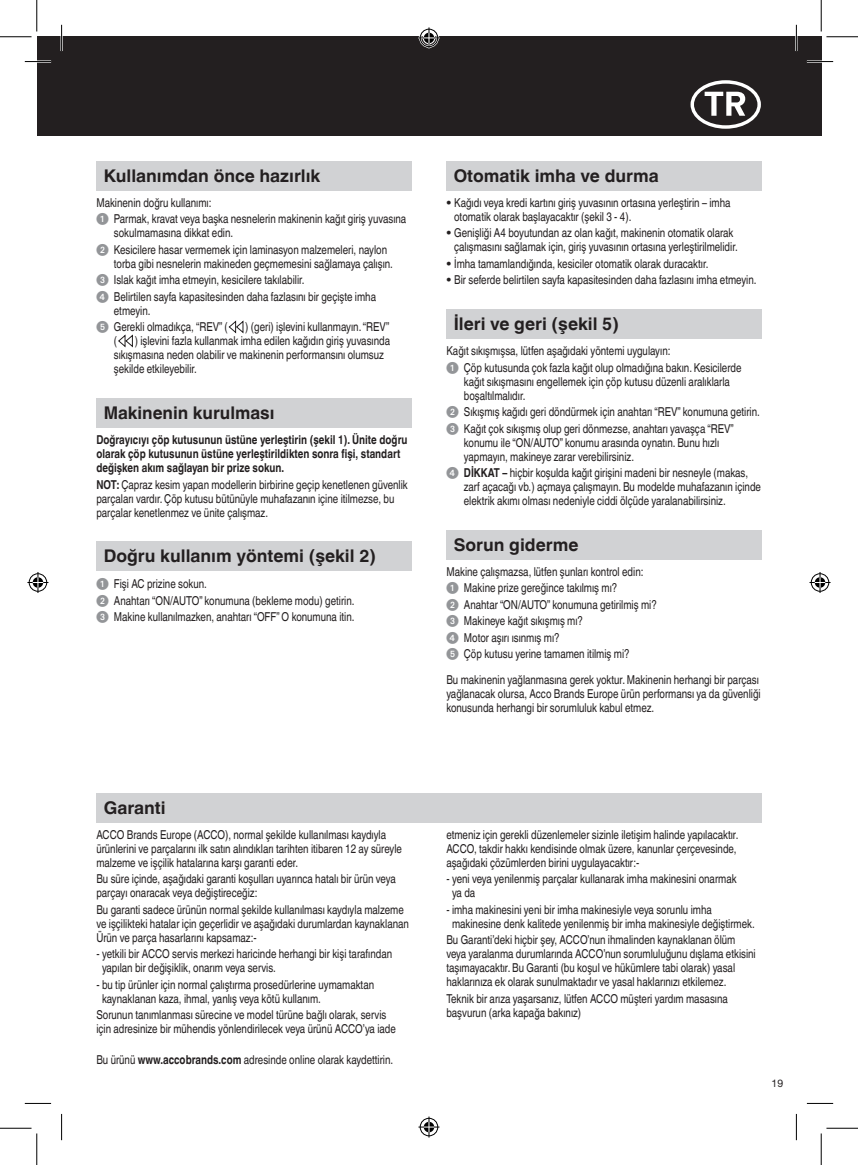
<style>
.page{position:relative;width:858px;height:1165px;background:#fff}
.page>*{position:absolute;margin:0;border:0;box-sizing:border-box;transform-origin:0 0}
.t1{font:700 17.5px "Helvetica Linotype";color:#231f20}
.t2{font:12.25px/14px "Helvetica Linotype";color:#231f20;scale:.8 1}
.t3{font:12.25px/14px "Helvetica Linotype";color:#231f20}
.t4{font:700 12.25px/14px "Helvetica Linotype";color:#231f20;scale:.8 1}
.t5{font:10.5px "Helvetica Neue";color:#231f20}
.s1{font-family:"European Pi One";color:#939598}
.s2{font-weight:700}
</style>
<div class="page">
<div style="left:37px;top:37px;width:784px;height:99px;background:#231f20"></div>
<div style="left:96px;top:793px;width:665px;height:30px;background:#d1d2d4"></div>
<div style="left:96px;top:161px;width:315px;height:30px;background:#d1d2d4"></div>
<svg style="left:228px;top:321px;width:15px;height:12px"></svg>
<svg style="left:118px;top:335px;width:15px;height:12px"></svg>
<div style="left:96px;top:541px;width:315px;height:30px;background:#d1d2d4"></div>
<div style="left:446px;top:161px;width:315px;height:30px;background:#d1d2d4"></div>
<div style="left:446px;top:530px;width:315px;height:29px;background:#d1d2d4"></div>
<div style="left:96px;top:398px;width:315px;height:30px;background:#d1d2d4"></div>
<div style="left:446px;top:309px;width:315px;height:30px;background:#d1d2d4"></div>
<hr style="left:25px;top:60px;width:26px;height:3px;background:#fff">
<hr style="left:806px;top:60px;width:26px;height:3px;background:#fff">
<hr style="left:60px;top:25px;width:3px;height:26px;background:#fff">
<hr style="left:795px;top:25px;width:2px;height:26px;background:#fff">
<svg style="left:25px;top:61px;width:26px;height:1px"></svg>
<svg style="left:806px;top:61px;width:26px;height:1px"></svg>
<svg style="left:25px;top:1103px;width:26px;height:1px"></svg>
<svg style="left:806px;top:1103px;width:26px;height:1px"></svg>
<svg style="left:61px;top:25px;width:1px;height:26px"></svg>
<svg style="left:61px;top:1114px;width:1px;height:26px"></svg>
<svg style="left:795px;top:25px;width:1px;height:26px"></svg>
<svg style="left:795px;top:1114px;width:1px;height:26px"></svg>
<hr style="left:0;top:36px;width:32px;height:1px;background:#000">
<hr style="left:826px;top:36px;width:31px;height:1px;background:#000">
<hr style="left:0;top:1128px;width:32px;height:1px;background:#000">
<hr style="left:826px;top:1128px;width:31px;height:1px;background:#000">
<hr style="left:36px;top:0;width:1px;height:32px;background:#000">
<hr style="left:36px;top:1133px;width:1px;height:32px;background:#000">
<hr style="left:820px;top:0;width:1px;height:32px;background:#000">
<hr style="left:820px;top:1133px;width:1px;height:32px;background:#000">
<svg style="left:418px;top:27px;width:21px;height:21px"></svg>
<svg style="left:418px;top:1116px;width:21px;height:21px"></svg>
<svg style="left:27px;top:572px;width:21px;height:21px"></svg>
<svg style="left:809px;top:572px;width:21px;height:21px"></svg>
<h1 class="t1" style="left:104px;top:165px;width:218px">Kullanımdan önce hazırlık</h1>
<p class="t2" style="left:96px;top:194px;width:389px;line-height:16.4px">Makinenin doğru kullanımı:<br><span class="s1">1</span> Parmak, kravat veya başka nesnelerin makinenin kağıt giriş yuvasına</p>
<p class="t2" style="left:96px;top:225px;width:365px;line-height:16.4px;text-indent:18px">sokulmamasına dikkat edin.<br><span class="s1">2</span> Kesicilere hasar vermemek için laminasyon malzemeleri, naylon</p>
<p class="t2" style="left:96px;top:255px;width:372px;line-height:16.4px;text-indent:18px">torba gibi nesnelerin makineden geçmemesini sağlamaya çalışın.<br><span class="s1">3</span> Islak kağıt imha etmeyin, kesicilere takılabilir.<br><span class="s1">4</span> Belirtilen sayfa kapasitesinden daha fazlasını bir geçişte imha</p>
<p class="t2" style="left:96px;top:302px;width:166px;line-height:16.4px;text-indent:18px">etmeyin.<br><span class="s1">5</span> Gerekli olmadıkça, “REV” (</p>
<p class="t2" style="left:245px;top:320px;width:181px">) (geri) işlevini kullanmayın. “REV”</p>
<p class="t2" style="left:114px;top:334px;width:347px;text-indent:21px">) işlevini fazla kullanmak imha edilen kağıdın giriş yuvasında sıkışmasına neden olabilir ve makinenin performansını olumsuz şekilde etkileyebilir.</p>
<p class="t2" style="left:114px;top:334px;width:6px">(</p>
<h1 class="t1" style="left:104px;top:402px;width:172px">Makinenin kurulması</h1>
<p class="t4" style="left:96px;top:433px;width:390px">Doğrayıcıyı çöp kutusunun üstüne yerleştirin (şekil 1). Ünite doğru olarak çöp kutusunun üstüne yerleştirildikten sonra fişi, standart değişken akım sağlayan bir prize sokun.</p>
<p class="t2" style="left:96px;top:477px;width:390px"><span class="s2">NOT:</span> Çapraz kesim yapan modellerin birbirine geçip kenetlenen güvenlik parçaları vardır. Çöp kutusu bütünüyle muhafazanın içine itilmezse, bu parçalar kenetlenmez ve ünite çalışmaz.</p>
<h1 class="t1" style="left:104px;top:546px;width:274px">Doğru kullanım yöntemi (şekil 2)</h1>
<p class="t2" style="left:96px;top:576px;width:324px;line-height:16.4px"><span class="s1">1</span> Fişi AC prizine sokun.<br><span class="s1">2</span> Anahtarı “ON/AUTO” konumuna (bekleme modu) getirin.<br><span class="s1">3</span> Makine kullanılmazken, anahtarı “OFF” O konumuna itin.</p>
<h1 class="t1" style="left:104px;top:797px;width:63px">Garanti</h1>
<p class="t2" style="left:96px;top:828px;width:383px">ACCO Brands Europe (ACCO), normal şekilde kullanılması kaydıyla ürünlerini ve parçalarını ilk satın alındıkları tarihten itibaren 12 ay süreyle malzeme ve işçilik hatalarına karşı garanti eder.</p>
<p class="t2" style="left:96px;top:872px;width:375px">Bu süre içinde, aşağıdaki garanti koşulları uyarınca hatalı bir ürün veya parçayı onaracak veya değiştireceğiz:</p>
<p class="t2" style="left:96px;top:903px;width:392px">Bu garanti sadece ürünün normal şekilde kullanılması kaydıyla malzeme ve işçilikteki hatalar için geçerlidir ve aşağıdaki durumlardan kaynaklanan<br>Ürün ve parça hasarlarını kapsamaz:-</p>
<p class="t2" style="left:102px;top:947px;width:364px;text-indent:-6px">- yetkili bir ACCO servis merkezi haricinde herhangi bir kişi tarafından yapılan bir değişiklik, onarım veya servis.</p>
<p class="t2" style="left:102px;top:978px;width:341px;text-indent:-6px">- bu tip ürünler için normal çalıştırma prosedürlerine uymamaktan kaynaklanan kaza, ihmal, yanlış veya kötü kullanım.</p>
<p class="t2" style="left:96px;top:1008px;width:376px">Sorunun tanımlanması sürecine ve model türüne bağlı olarak, servis için adresinize bir mühendis yönlendirilecek veya ürünü ACCO’ya iade</p>
<p class="t2" style="left:96px;top:1052px;width:372px">Bu ürünü <span class="s2">www.accobrands.com</span> adresinde online olarak kaydettirin.</p>
<h1 class="t1" style="left:453px;top:165px;width:206px">Otomatik imha ve durma</h1>
<p class="t3" style="left:454px;top:196px;width:278px;text-indent:-8px">• Kağıdı veya kredi kartını giriş yuvasının ortasına yerleştirin – imha otomatik olarak başlayacaktır (şekil 3 - 4).</p>
<p class="t3" style="left:454px;top:226px;width:285px;text-indent:-8px">• Genişliği A4 boyutundan az olan kağıt, makinenin otomatik olarak çalışmasını sağlamak için, giriş yuvasının ortasına yerleştirilmelidir.</p>
<p class="t3" style="left:446px;top:256px;width:263px">• İmha tamamlandığında, kesiciler otomatik olarak duracaktır.</p>
<p class="t3" style="left:446px;top:273px;width:311px">• Bir seferde belirtilen sayfa kapasitesinden daha fazlasını imha etmeyin.</p>
<h1 class="t1" style="left:453px;top:313px;width:167px">İleri ve geri (şekil 5)</h1>
<p class="t2" style="left:446px;top:343px;width:370px;line-height:16.4px">Kağıt sıkışmışsa, lütfen aşağıdaki yöntemi uygulayın:<br><span class="s1">1</span> Çöp kutusunda çok fazla kağıt olup olmadığına bakın. Kesicilerde</p>
<p class="t2" style="left:464px;top:374px;width:334px">kağıt sıkışmasını engellemek için çöp kutusu düzenli aralıklarla boşaltılmalıdır.</p>
<p class="t2" style="left:446px;top:404px;width:393px;line-height:16.4px"><span class="s1">2</span> Sıkışmış kağıdı geri döndürmek için anahtarı “REV” konumuna getirin.<br><span class="s1">3</span> Kağıt çok sıkışmış olup geri dönmezse, anahtarı yavaşça “REV”</p>
<p class="t2" style="left:464px;top:435px;width:320px">konumu ile “ON/AUTO” konumu arasında oynatın. Bunu hızlı yapmayın, makineye zarar verebilirsiniz.</p>
<p class="t2" style="left:464px;top:466px;width:373px;text-indent:-17px"><span class="s1">4</span> <span class="s2">DİKKAT –</span> hiçbir koşulda kağıt girişini madeni bir nesneyle (makas, zarf açacağı vb.) açmaya çalışmayın. Bu modelde muhafazanın içinde elektrik akımı olması nedeniyle ciddi ölçüde yaralanabilirsiniz.</p>
<h1 class="t1" style="left:453px;top:534px;width:126px">Sorun giderme</h1>
<p class="t2" style="left:446px;top:563px;width:264px;line-height:16.4px">Makine çalışmazsa, lütfen şunları kontrol edin:<br><span class="s1">1</span> Makine prize gereğince takılmış mı?<br><span class="s1">2</span> Anahtar “ON/AUTO” konumuna getirilmiş mi?<br><span class="s1">3</span> Makineye kağıt sıkışmış mı?<br><span class="s1">4</span> Motor aşırı ısınmış mı?<br><span class="s1">5</span> Çöp kutusu yerine tamamen itilmiş mi?</p>
<p class="t2" style="left:446px;top:673px;width:394px">Bu makinenin yağlanmasına gerek yoktur. Makinenin herhangi bir parçası yağlanacak olursa, Acco Brands Europe ürün performansı ya da güvenliği konusunda herhangi bir sorumluluk kabul etmez.</p>
<p class="t2" style="left:446px;top:828px;width:366px">etmeniz için gerekli düzenlemeler sizinle iletişim halinde yapılacaktır.<br>ACCO, takdir hakkı kendisinde olmak üzere, kanunlar çerçevesinde, aşağıdaki çözümlerden birini uygulayacaktır:-</p>
<p class="t2" style="left:452px;top:872px;width:357px;text-indent:-6px">- yeni veya yenilenmiş parçalar kullanarak imha makinesini onarmak ya da</p>
<p class="t2" style="left:452px;top:903px;width:380px;text-indent:-6px">- imha makinesini yeni bir imha makinesiyle veya sorunlu imha makinesine denk kalitede yenilenmiş bir imha makinesiyle değiştirmek.</p>
<p class="t2" style="left:446px;top:933px;width:388px">Bu Garanti’deki hiçbir şey, ACCO’nun ihmalinden kaynaklanan ölüm veya yaralanma durumlarında ACCO’nun sorumluluğunu dışlama etkisini taşımayacaktır. Bu Garanti (bu koşul ve hükümlere tabi olarak) yasal haklarınıza ek olarak sunulmaktadır ve yasal haklarınızı etkilemez.</p>
<p class="t2" style="left:446px;top:992px;width:353px">Teknik bir arıza yaşarsanız, lütfen ACCO müşteri yardım masasına başvurun (arka kapağa bakınız)</p>
<p class="t5" style="left:771px;top:1077px;width:13px">19</p>
</div>
